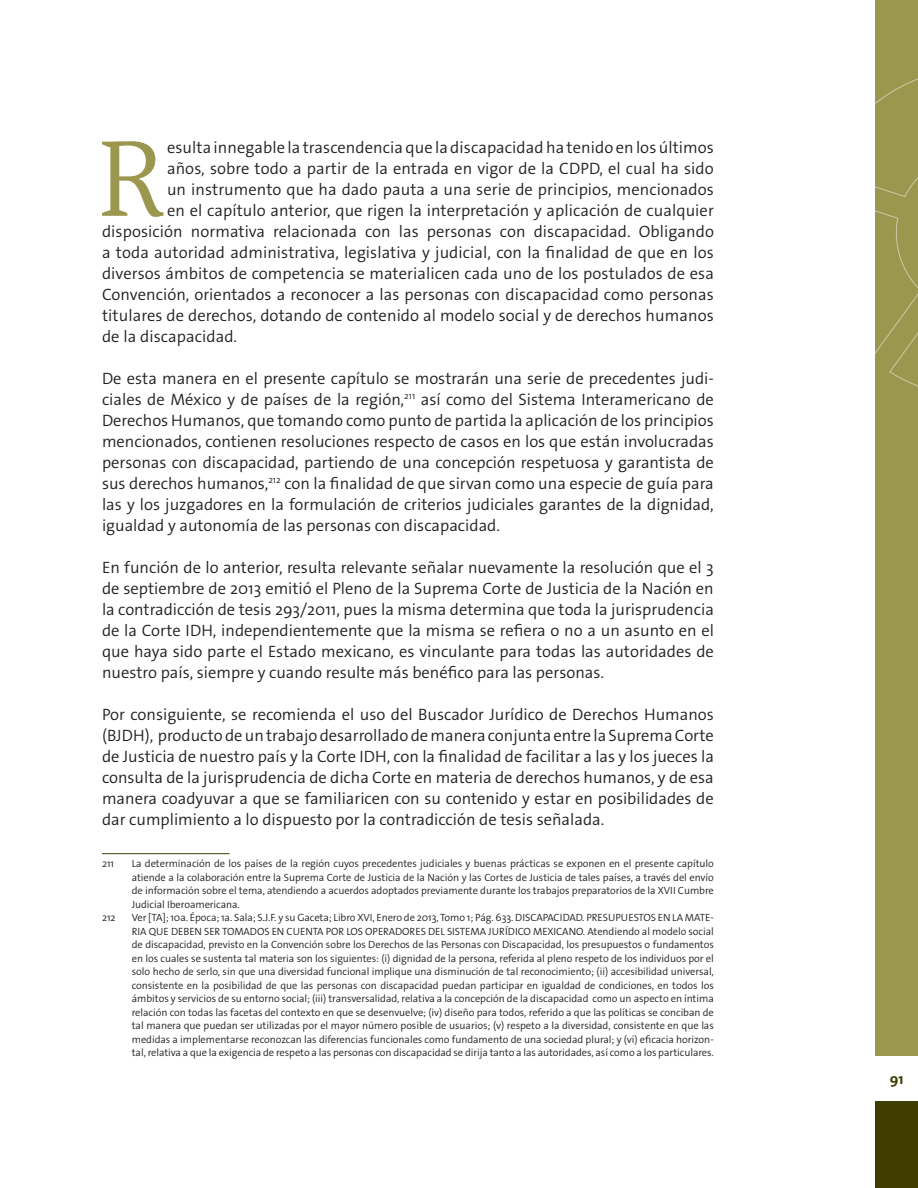
<style>
.page{position:relative;width:918px;height:1188px;background:#fff}
.page>*{position:absolute;margin:0;border:0;box-sizing:border-box;transform-origin:0 0}
.cuerpo{font:300 109.8px "The Antiqua B W4 c Sem";color:#9b974f}
.cuerpo-2{font:300 16.5px/21px "The Sans Os F";letter-spacing:.005em;color:#231f20;text-align:justify}
.t1{font:700 15px "The Sans Os F";color:#403d00}
.Pie_de_pagina{font:300 10.5px/13.5px "The Sans Os F";letter-spacing:-.005em;color:#231f20;text-align:justify}
</style>
<div class="page">
<div style="left:875px;top:1101px;width:43px;height:87px;background:#403d00"></div>
<div style="left:875px;top:0;width:43px;height:1056px;background:#9b974f"></div>
<svg style="left:875px;top:78px;width:43px;height:309px"></svg>
<hr style="left:102px;top:853px;width:128px;height:1px;background:#403d00">
<p class="cuerpo" style="left:95px;top:108px;width:73px">R</p>
<p class="cuerpo-2" style="left:167px;top:137px;width:548px">esulta innegable la trascendencia que la discapacidad ha tenido en los últimos</p>
<p class="cuerpo-2" style="left:167px;top:158px;width:548px">años, sobre todo a partir de la entrada en vigor de la CDPD, el cual ha sido</p>
<p class="cuerpo-2" style="left:167px;top:179px;width:548px">un instrumento que ha dado pauta a una serie de principios, mencionados</p>
<p class="cuerpo-2" style="left:167px;top:200px;width:548px">en el capítulo anterior, que rigen la interpretación y aplicación de cualquier</p>
<p class="cuerpo-2" style="left:102px;top:221px;width:613px">disposición normativa relacionada con las personas con discapacidad. Obligando</p>
<p class="cuerpo-2" style="left:102px;top:242px;width:613px">a toda autoridad administrativa, legislativa y judicial, con la finalidad de que en los</p>
<p class="cuerpo-2" style="left:102px;top:263px;width:613px">diversos ámbitos de competencia se materialicen cada uno de los postulados de esa</p>
<p class="cuerpo-2" style="left:102px;top:284px;width:613px">Convención, orientados a reconocer a las personas con discapacidad como personas</p>
<p class="cuerpo-2" style="left:102px;top:305px;width:613px">titulares de derechos, dotando de contenido al modelo social y de derechos humanos</p>
<p class="cuerpo-2" style="left:102px;top:326px;width:137px">de la discapacidad.</p>
<p class="cuerpo-2" style="left:102px;top:368px;width:613px">De esta manera en el presente capítulo se mostrarán una serie de precedentes judi&shy;ciales de México y de países de la región,<sup>211</sup> así como del Sistema Interamericano de Derechos Humanos, que tomando como punto de partida la aplicación de los principios mencionados, contienen resoluciones respecto de casos en los que están involucradas personas con discapacidad, partiendo de una concepción respetuosa y garantista de sus derechos humanos,<sup>212</sup> con la finalidad de que sirvan como una especie de guía para las y los juzgadores en la formulación de criterios judiciales garantes de la dignidad, igualdad y autonomía de las personas con discapacidad.</p>
<p class="cuerpo-2" style="left:102px;top:557px;width:613px">En función de lo anterior, resulta relevante señalar nuevamente la resolución que el 3 de septiembre de 2013 emitió el Pleno de la Suprema Corte de Justicia de la Nación en la contradicción de tesis 293/2011, pues la misma determina que toda la jurisprudencia de la Corte IDH, independientemente que la misma se refiera o no a un asunto en el que haya sido parte el Estado mexicano, es vinculante para todas las autoridades de nuestro país, siempre y cuando resulte más benéfico para las personas.</p>
<p class="cuerpo-2" style="left:102px;top:704px;width:613px">Por consiguiente, se recomienda el uso del Buscador Jurídico de Derechos Humanos (BJDH), producto de un trabajo desarrollado de manera conjunta entre la Suprema Corte de Justicia de nuestro país y la Corte IDH, con la finalidad de facilitar a las y los jueces la consulta de la jurisprudencia de dicha Corte en materia de derechos humanos, y de esa manera coadyuvar a que se familiaricen con su contenido y estar en posibilidades de dar cumplimiento a lo dispuesto por la contradicción de tesis señalada.</p>
<p class="Pie_de_pagina" style="left:102px;top:857px;width:14px">211</p>
<p class="Pie_de_pagina" style="left:132px;top:857px;width:584px">La determinación de los países de la región cuyos precedentes judiciales y buenas prácticas se exponen en el presente capítulo atiende a la colaboración entre la Suprema Corte de Justicia de la Nación y las Cortes de Justicia de tales países, a través del envío de información sobre el tema, atendiendo a acuerdos adoptados previamente durante los trabajos preparatorios de la XVII Cumbre Judicial Iberoamericana.</p>
<p class="Pie_de_pagina" style="left:102px;top:911px;width:15px">212</p>
<p class="Pie_de_pagina" style="left:132px;top:911px;width:584px">Ver [TA]; 10a. Época; 1a. Sala; S.J.F. y su Gaceta; Libro XVI, Enero de 2013, Tomo 1; Pág. 633. DISCAPACIDAD. PRESUPUESTOS EN LA MATE-RIA QUE DEBEN SER TOMADOS EN CUENTA POR LOS OPERADORES DEL SISTEMA JURÍDICO MEXICANO. Atendiendo al modelo social de discapacidad, previsto en la Convención sobre los Derechos de las Personas con Discapacidad, los presupuestos o fundamentos en los cuales se sustenta tal materia son los siguientes: (i) dignidad de la persona, referida al pleno respeto de los individuos por el solo hecho de serlo, sin que una diversidad funcional implique una disminución de tal reconocimiento; (ii) accesibilidad universal, consistente en la posibilidad de que las personas con discapacidad puedan participar en igualdad de condiciones, en todos los ámbitos y servicios de su entorno social; (iii) transversalidad, relativa a la concepción de la discapacidad como un aspecto en íntima relación con todas las facetas del contexto en que se desenvuelve; (iv) diseño para todos, referido a que las políticas se conciban de tal manera que puedan ser utilizadas por el mayor número posible de usuarios; (v) respeto a la diversidad, consistente en que las medidas a implementarse reconozcan las diferencias funcionales como fundamento de una sociedad plural; y (vi) eficacia horizon&shy;tal, relativa a que la exigencia de respeto a las personas con discapacidad se dirija tanto a las autoridades, así como a los particulares.</p>
<p class="t1" style="left:890px;top:1070px;width:15px">91</p>
</div>
